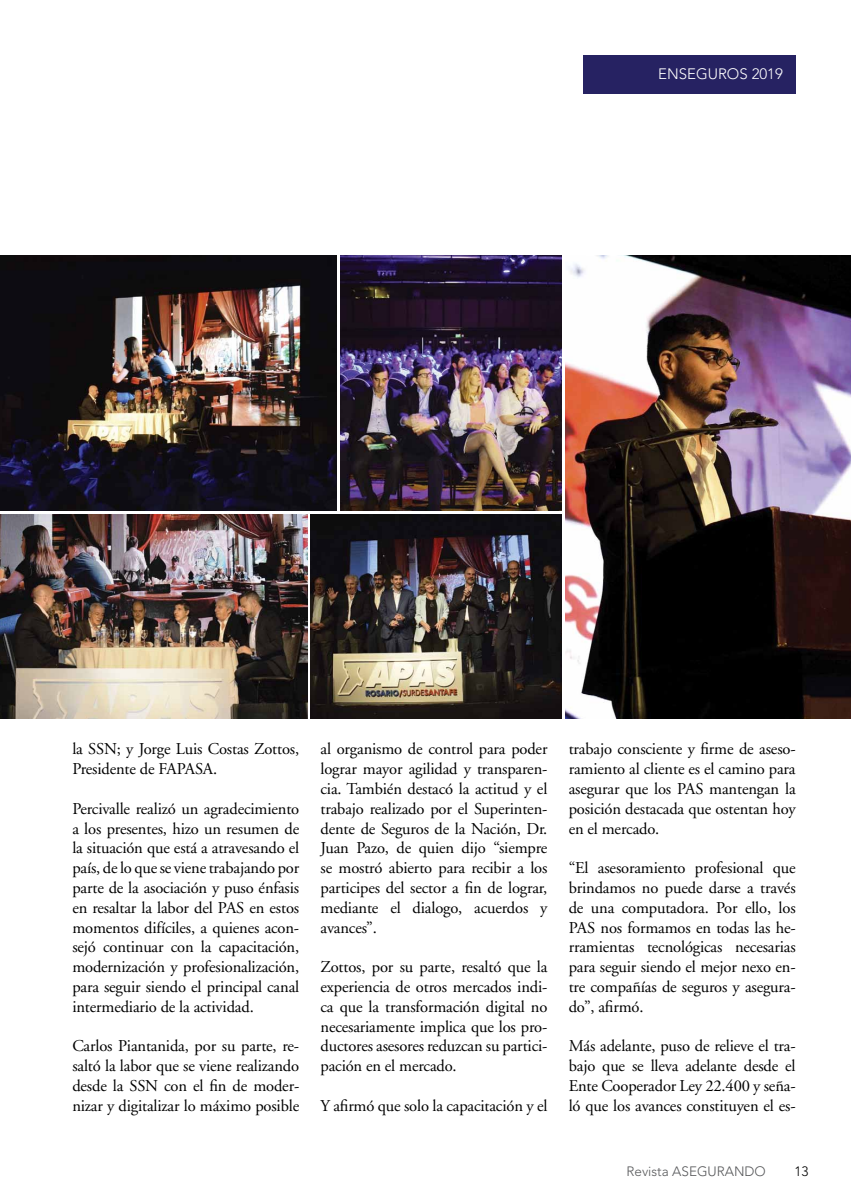
<style>
.page{position:relative;width:851px;height:1191px;background:#fff}
.page>*{position:absolute;margin:0;border:0;box-sizing:border-box;transform-origin:0 0}
.t1{font:16.5px/19.8px "Adobe Garamond";letter-spacing:-.01em;color:#000;text-align:justify}
.t2{font:300 15px "Avenir";color:#fff}
.t3{font:300 13.5px "Avenir";color:#58595b}
.t4{font:300 13.5px "Avenir";color:#000}
</style>
<div class="page">
<div style="left:583px;top:55px;width:212px;height:39px;background:#262262"></div>
<img style="left:0;top:255px;width:336px;height:255px">
<img style="left:566px;top:255px;width:284px;height:464px">
<img style="left:0;top:514px;width:307px;height:205px">
<img style="left:310px;top:514px;width:251px;height:205px">
<img style="left:340px;top:255px;width:221px;height:255px">
<p class="t2" style="left:658px;top:65px;width:126px">ENSEGUROS 2019</p>
<p class="t1" style="left:72px;top:739px;width:228px">la SSN; y Jorge Luis Costas Zottos,<br>Presidente de FAPASA.</p>
<p class="t1" style="left:72px;top:799px;width:228px">Percivalle realizó un agradecimiento a los presentes, hizo un resumen de la situación que está a atravesando el país, de lo que se viene trabajando por parte de la asociación y puso énfasis en resaltar la labor del PAS en estos momentos difíciles, a quienes acon&shy;sejó continuar con la capacitación, modernización y profesionalización, para seguir siendo el principal canal intermediario de la actividad.</p>
<p class="t1" style="left:72px;top:1036px;width:228px">Carlos Piantanida, por su parte, re&shy;saltó la labor que se viene realizando desde la SSN con el fin de moder&shy;nizar y digitalizar lo máximo posible</p>
<p class="t1" style="left:320px;top:739px;width:228px">al organismo de control para poder lograr mayor agilidad y transparen&shy;cia. También destacó la actitud y el trabajo realizado por el Superinten&shy;dente de Seguros de la Nación, Dr.<br>Juan Pazo, de quien dijo “siempre se mostró abierto para recibir a los participes del sector a fin de lograr, mediante el dialogo, acuerdos y avances”.</p>
<p class="t1" style="left:320px;top:957px;width:228px">Zottos, por su parte, resaltó que la experiencia de otros mercados indi&shy;ca que la transformación digital no necesariamente implica que los pro&shy;ductores asesores reduzcan su partici&shy;pación en el mercado.</p>
<p class="t1" style="left:320px;top:1096px;width:228px">Y afirmó que solo la capacitación y el</p>
<p class="t1" style="left:568px;top:739px;width:228px">trabajo consciente y firme de aseso&shy;ramiento al cliente es el camino para asegurar que los PAS mantengan la posición destacada que ostentan hoy en el mercado.</p>
<p class="t1" style="left:568px;top:858px;width:228px">“El asesoramiento profesional que brindamos no puede darse a través de una computadora. Por ello, los PAS nos formamos en todas las he&shy;rramientas tecnológicas necesarias para seguir siendo el mejor nexo en&shy;tre compañías de seguros y asegura&shy;do”, afirmó.</p>
<p class="t1" style="left:568px;top:1036px;width:228px">Más adelante, puso de relieve el tra&shy;bajo que se lleva adelante desde el Ente Cooperador Ley 22.400 y seña&shy;ló que los avances constituyen el es-</p>
<p class="t3" style="left:626px;top:1163px;width:141px">Revista ASEGURANDO</p>
<p class="t4" style="left:794px;top:1163px;width:16px">13</p>
</div>
